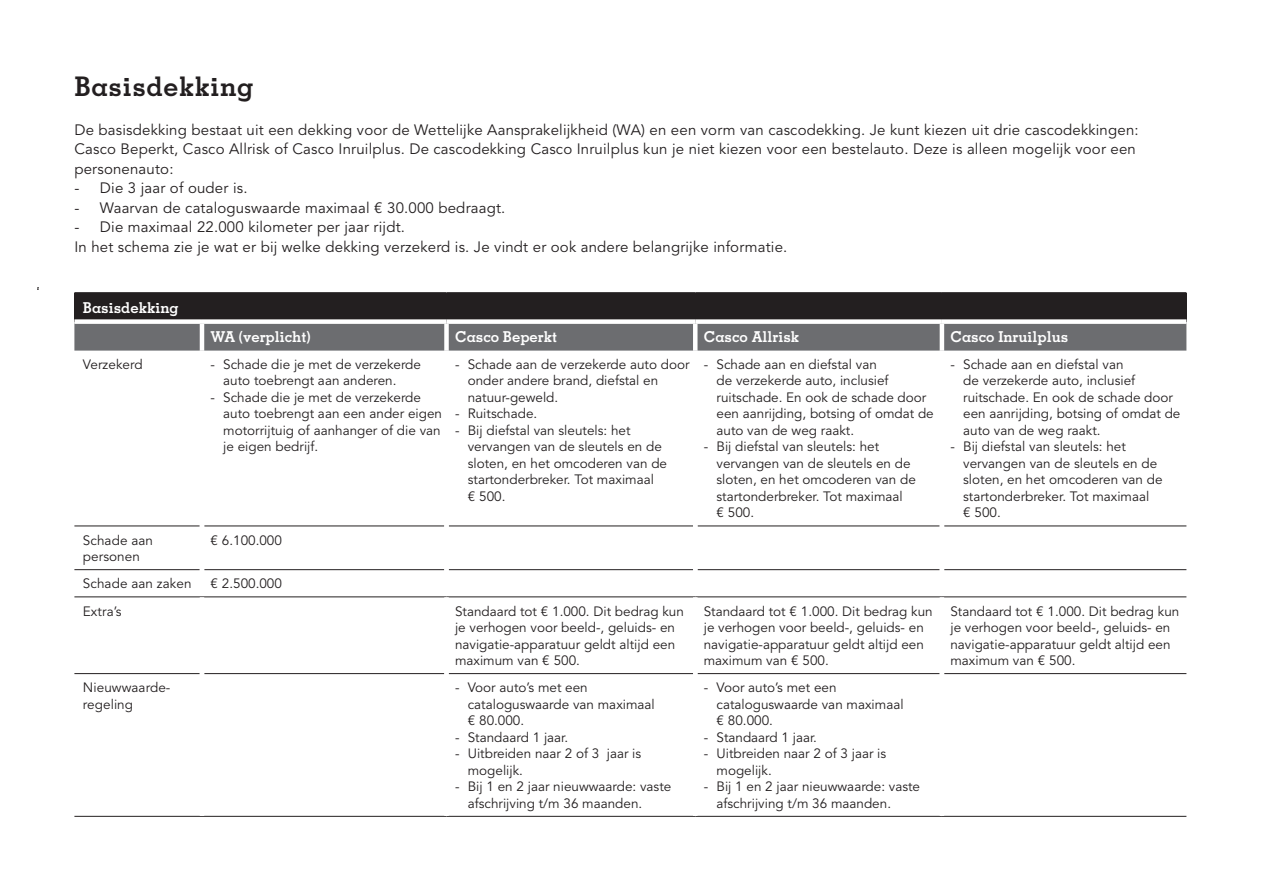
<style>
.page{position:relative;width:1263px;height:893px;background:#fff}
.page>*{position:absolute;margin:0;border:0;box-sizing:border-box;transform-origin:0 0}
.Kop_30_34_Memphis_bo{font:700 27px "Memphis";letter-spacing:.025em;color:#231f20}
.Platte_tekst_10_13_A{font:15px/19.5px "Avenir LT Std";letter-spacing:.01em;color:#231f20}
.t1{font:700 15px "Memphis";color:#fff}
.t2{font:13.5px/16.5px "Avenir LT Std";color:#231f20}
</style>
<div class="page">
<div style="left:74px;top:293px;width:1112px;height:29px;background:#231f20"></div>
<div style="left:74px;top:324px;width:1112px;height:27px;background:#6c6d70"></div>
<div style="left:74px;top:319px;width:128px;height:5px;background:#fff"></div>
<div style="left:202px;top:319px;width:244px;height:5px;background:#fff"></div>
<div style="left:446px;top:319px;width:249px;height:5px;background:#fff"></div>
<div style="left:695px;top:319px;width:247px;height:5px;background:#fff"></div>
<div style="left:942px;top:319px;width:244px;height:5px;background:#fff"></div>
<hr style="left:74px;top:292px;width:128px;height:1px;background:#231f20">
<hr style="left:202px;top:292px;width:244px;height:1px;background:#231f20">
<hr style="left:446px;top:292px;width:249px;height:1px;background:#231f20">
<hr style="left:695px;top:292px;width:247px;height:1px;background:#231f20">
<hr style="left:942px;top:292px;width:244px;height:1px;background:#231f20">
<hr style="left:200px;top:324px;width:4px;height:27px;background:#fff">
<div style="left:444px;top:324px;width:5px;height:27px;background:#fff"></div>
<hr style="left:693px;top:324px;width:4px;height:27px;background:#fff">
<hr style="left:940px;top:324px;width:4px;height:27px;background:#fff">
<hr style="left:74px;top:526px;width:126px;height:1px;background:#231f20">
<hr style="left:204px;top:526px;width:240px;height:1px;background:#231f20">
<hr style="left:449px;top:526px;width:244px;height:1px;background:#231f20">
<hr style="left:697px;top:526px;width:243px;height:1px;background:#231f20">
<hr style="left:944px;top:526px;width:242px;height:1px;background:#231f20">
<hr style="left:74px;top:569px;width:126px;height:1px;background:#231f20">
<hr style="left:204px;top:569px;width:240px;height:1px;background:#231f20">
<hr style="left:449px;top:569px;width:244px;height:1px;background:#231f20">
<hr style="left:697px;top:569px;width:243px;height:1px;background:#231f20">
<hr style="left:944px;top:569px;width:242px;height:1px;background:#231f20">
<hr style="left:74px;top:596px;width:128px;height:1px;background:#231f20">
<hr style="left:202px;top:596px;width:244px;height:1px;background:#231f20">
<hr style="left:446px;top:596px;width:249px;height:1px;background:#231f20">
<hr style="left:695px;top:596px;width:247px;height:1px;background:#231f20">
<hr style="left:942px;top:596px;width:244px;height:1px;background:#231f20">
<hr style="left:74px;top:673px;width:126px;height:1px;background:#231f20">
<hr style="left:204px;top:673px;width:240px;height:1px;background:#231f20">
<hr style="left:449px;top:673px;width:244px;height:1px;background:#231f20">
<hr style="left:697px;top:673px;width:243px;height:1px;background:#231f20">
<hr style="left:944px;top:673px;width:242px;height:1px;background:#231f20">
<hr style="left:74px;top:816px;width:128px;height:1px;background:#231f20">
<hr style="left:202px;top:816px;width:244px;height:1px;background:#231f20">
<hr style="left:446px;top:816px;width:249px;height:1px;background:#231f20">
<hr style="left:695px;top:816px;width:247px;height:1px;background:#231f20">
<hr style="left:942px;top:816px;width:244px;height:1px;background:#231f20">
<p class="Kop_30_34_Memphis_bo" style="left:74px;top:69px;width:181px">Basisdekking</p>
<p class="Platte_tekst_10_13_A" style="left:74px;top:120px;width:1066px">De basisdekking bestaat uit een dekking voor de Wettelijke Aansprakelijkheid (WA) en een vorm van cascodekking. Je kunt kiezen uit drie cascodekkingen:<br>Casco Beperkt, Casco Allrisk of Casco Inruilplus. De cascodekking Casco Inruilplus kun je niet kiezen voor een bestelauto. Deze is alleen mogelijk voor een personenauto:</p>
<p class="Platte_tekst_10_13_A" style="left:74px;top:179px;width:175px">- Die 3 jaar of ouder is.</p>
<p class="Platte_tekst_10_13_A" style="left:74px;top:198px;width:432px">- Waarvan de cataloguswaarde maximaal € 30.000 bedraagt.</p>
<p class="Platte_tekst_10_13_A" style="left:74px;top:218px;width:332px">- Die maximaal 22.000 kilometer per jaar rijdt.</p>
<p class="Platte_tekst_10_13_A" style="left:74px;top:237px;width:714px">In het schema zie je wat er bij welke dekking verzekerd is. Je vindt er ook andere belangrijke informatie.</p>
<p class="t1" style="left:83px;top:298px;width:97px">Basisdekking</p>
<p class="t1" style="left:210px;top:327px;width:102px">WA (verplicht)</p>
<p class="t1" style="left:455px;top:327px;width:104px">Casco Beperkt</p>
<p class="t1" style="left:704px;top:327px;width:97px">Casco Allrisk</p>
<p class="t1" style="left:950px;top:327px;width:119px">Casco Inruilplus</p>
<p class="t2" style="left:83px;top:356px;width:61px">Verzekerd</p>
<p class="t2" style="left:223px;top:356px;width:199px;text-indent:-13px">- Schade die je met de verzekerde auto toebrengt aan anderen.</p>
<p class="t2" style="left:223px;top:389px;width:220px;text-indent:-13px">- Schade die je met de verzekerde auto toebrengt aan een ander eigen motorrijtuig of aanhanger of die van je eigen bedrijf.</p>
<p class="t2" style="left:468px;top:356px;width:223px;text-indent:-13px">- Schade aan de verzekerde auto door onder andere brand, diefstal en natuur-geweld.</p>
<p class="t2" style="left:455px;top:406px;width:84px">- Ruitschade.</p>
<p class="t2" style="left:468px;top:422px;width:201px;text-indent:-13px">- Bij diefstal van sleutels: het vervangen van de sleutels en de sloten, en het omcoderen van de startonderbreker. Tot maximaal<br>€ 500.</p>
<p class="t2" style="left:716px;top:356px;width:219px;text-indent:-13px">- Schade aan en diefstal van<br>de verzekerde auto, inclusief ruitschade. En ook de schade door een aanrijding, botsing of omdat de auto van de weg raakt.</p>
<p class="t2" style="left:716px;top:439px;width:201px;text-indent:-13px">- Bij diefstal van sleutels: het vervangen van de sleutels en de sloten, en het omcoderen van de startonderbreker. Tot maximaal<br>€ 500.</p>
<p class="t2" style="left:963px;top:356px;width:219px;text-indent:-13px">- Schade aan en diefstal van<br>de verzekerde auto, inclusief ruitschade. En ook de schade door een aanrijding, botsing of omdat de auto van de weg raakt.</p>
<p class="t2" style="left:963px;top:439px;width:201px;text-indent:-13px">- Bij diefstal van sleutels: het vervangen van de sleutels en de sloten, en het omcoderen van de startonderbreker. Tot maximaal<br>€ 500.</p>
<p class="t2" style="left:83px;top:532px;width:72px">Schade aan personen</p>
<p class="t2" style="left:210px;top:532px;width:73px">€ 6.100.000</p>
<p class="t2" style="left:83px;top:576px;width:110px">Schade aan zaken</p>
<p class="t2" style="left:210px;top:576px;width:73px">€ 2.500.000</p>
<p class="t2" style="left:83px;top:603px;width:40px">Extra’s</p>
<p class="t2" style="left:455px;top:603px;width:230px">Standaard tot € 1.000. Dit bedrag kun je verhogen voor beeld-, geluids- en navigatie-apparatuur geldt altijd een maximum van € 500.</p>
<p class="t2" style="left:704px;top:603px;width:230px">Standaard tot € 1.000. Dit bedrag kun je verhogen voor beeld-, geluids- en navigatie-apparatuur geldt altijd een maximum van € 500.</p>
<p class="t2" style="left:950px;top:603px;width:230px">Standaard tot € 1.000. Dit bedrag kun je verhogen voor beeld-, geluids- en navigatie-apparatuur geldt altijd een maximum van € 500.</p>
<p class="t2" style="left:83px;top:680px;width:88px">Nieuwwaarde&shy;regeling</p>
<p class="t2" style="left:468px;top:680px;width:189px;text-indent:-13px">- Voor auto’s met een cataloguswaarde van maximaal € 80.000.</p>
<p class="t2" style="left:455px;top:729px;width:115px">- Standaard 1 jaar.</p>
<p class="t2" style="left:468px;top:746px;width:175px;text-indent:-13px">- Uitbreiden naar 2 of 3 jaar is mogelijk.</p>
<p class="t2" style="left:468px;top:779px;width:205px;text-indent:-13px">- Bij 1 en 2 jaar nieuwwaarde: vaste afschrijving t/m 36 maanden.</p>
<p class="t2" style="left:716px;top:680px;width:189px;text-indent:-13px">- Voor auto’s met een cataloguswaarde van maximaal € 80.000.</p>
<p class="t2" style="left:704px;top:729px;width:115px">- Standaard 1 jaar.</p>
<p class="t2" style="left:716px;top:746px;width:171px;text-indent:-13px">- Uitbreiden naar 2 of 3 jaar is mogelijk.</p>
<p class="t2" style="left:716px;top:779px;width:205px;text-indent:-13px">- Bij 1 en 2 jaar nieuwwaarde: vaste afschrijving t/m 36 maanden.</p>
</div>
